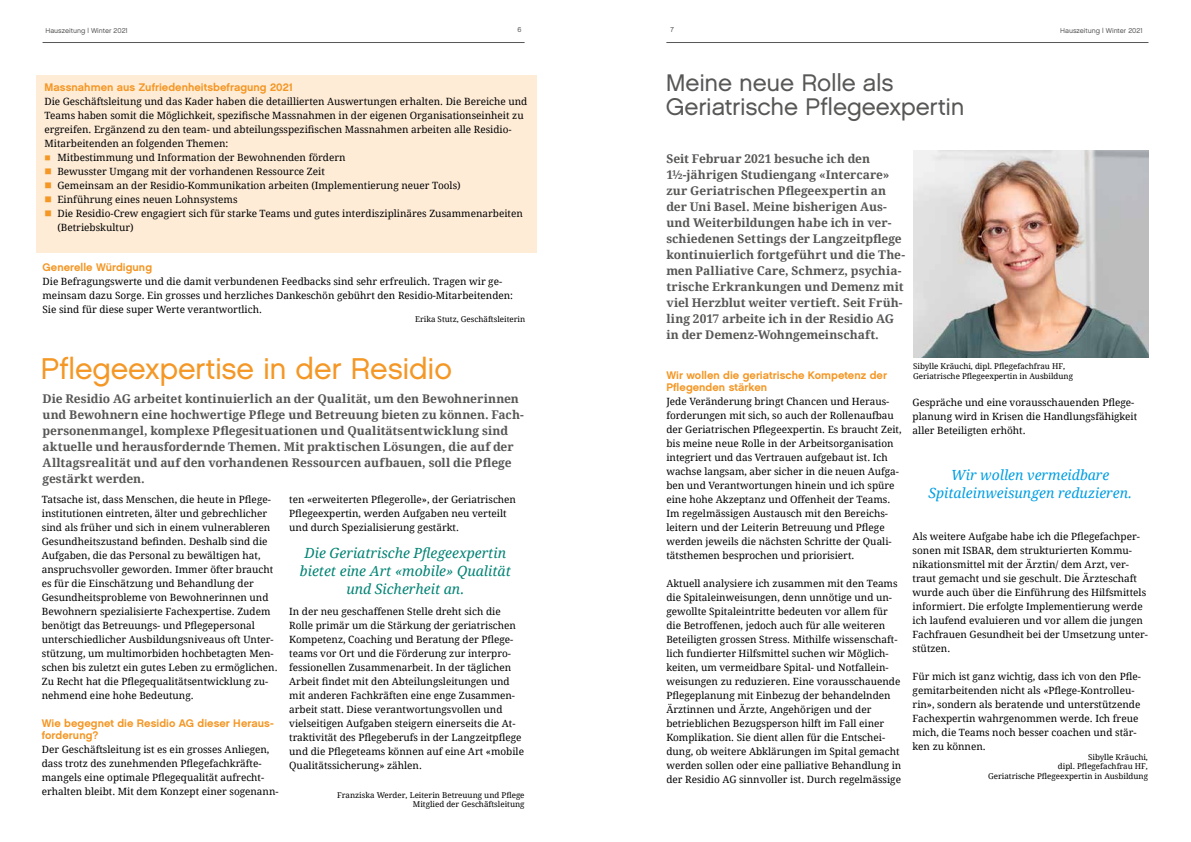
<style>
.page{position:relative;width:1191px;height:842px;background:#fff}
.page>*{position:absolute;margin:0;border:0;box-sizing:border-box;transform-origin:0 0}
.t1{font:30px "Chalet London Nineteen Sixty";letter-spacing:-.01em;color:#f49725}
.t2{font:24px/24px "Chalet London Nineteen Sixty";letter-spacing:-.01em;color:#575756}
.t3{font:italic 14px/18px "Droid Serif";color:#008374;text-align:center}
.t4{font:italic 14px/18px "Droid Serif";color:#009fe3;text-align:center}
.t5{font:700 12px/16px "Droid Serif";letter-spacing:-.005em;color:#575756}
.t6{font:11px/12px "Chalet New York Nineteen Sixty";color:#f49725}
.t7{font:10px/14px "Droid Serif";color:#000}
.t8{font:8px/9.6px "Droid Serif";color:#000;text-align:right}
.t9{font:7px "Chalet London Nineteen Sixty";color:#575756}
.s1{color:#f49725}
</style>
<div class="page">
<hr style="left:666px;top:42px;width:482px;height:1px;background:#575756">
<hr style="left:43px;top:42px;width:481px;height:1px;background:#575756">
<img style="left:913px;top:150px;width:235px;height:208px">
<div style="left:36px;top:76px;width:500px;height:177px;background:#feecd7"></div>
<p class="t9" style="left:45px;top:26px;width:84px">Hauszeitung | Winter 2021</p>
<p class="t9" style="left:517px;top:25px;width:5px">6</p>
<p class="t9" style="left:670px;top:25px;width:5px">7</p>
<p class="t9" style="left:1060px;top:26px;width:84px">Hauszeitung | Winter 2021</p>
<p class="t6" style="left:44px;top:81px;width:250px">Massnahmen aus Zufriedenheitsbefragung 2021</p>
<p class="t7" style="left:44px;top:94px;width:484px">Die Geschäftsleitung und das Kader haben die detaillierten Auswertungen erhalten. Die Bereiche und Teams haben somit die Möglichkeit, spezifische Massnahmen in der eigenen Organisationseinheit zu ergreifen. Ergänzend zu den team- und abteilungsspezifischen Massnahmen arbeiten alle Residio-Mitarbeitenden an folgenden Themen:</p>
<p class="t7" style="left:44px;top:150px;width:302px"><span class="s1">■</span> Mitbestimmung und Information der Bewohnenden fördern</p>
<p class="t7" style="left:44px;top:164px;width:282px"><span class="s1">■</span> Bewusster Umgang mit der vorhandenen Ressource Zeit</p>
<p class="t7" style="left:44px;top:178px;width:418px"><span class="s1">■</span> Gemeinsam an der Residio-Kommunikation arbeiten (Implementierung neuer Tools)</p>
<p class="t7" style="left:44px;top:192px;width:195px"><span class="s1">■</span> Einführung eines neuen Lohnsystems</p>
<p class="t7" style="left:57px;top:206px;width:467px;text-indent:-13px"><span class="s1">■</span> Die Residio-Crew engagiert sich für starke Teams und gutes interdisziplinäres Zusammenarbeiten (Betriebskultur)</p>
<p class="t6" style="left:43px;top:261px;width:111px">Generelle Würdigung</p>
<p class="t7" style="left:43px;top:274px;width:472px">Die Befragungswerte und die damit verbundenen Feedbacks sind sehr erfreulich. Tragen wir ge&shy;meinsam dazu Sorge. Ein grosses und herzliches Dankeschön gebührt den Residio-Mitarbeitenden:<br>Sie sind für diese super Werte verantwortlich.</p>
<p class="t8" style="left:415px;top:314px;width:112px">Erika Stutz, Geschäftsleiterin</p>
<h1 class="t1" style="left:40px;top:350px;width:413px">Pflegeexpertise in der Residio</h1>
<p class="t5" style="left:43px;top:390px;width:483px">Die Residio AG arbeitet kontinuierlich an der Qualität, um den Bewohnerinnen und Bewohnern eine hochwertige Pflege und Betreuung bieten zu können. Fach&shy;personenmangel, komplexe Pflegesituationen und Qualitätsentwicklung sind aktuelle und herausfordernde Themen. Mit praktischen Lösungen, die auf der Alltagsrealität und auf den vorhandenen Ressourcen aufbauen, soll die Pflege gestärkt werden.</p>
<p class="t7" style="left:42px;top:492px;width:237px">Tatsache ist, dass Menschen, die heute in Pflege&shy;institutionen eintreten, älter und gebrechlicher sind als früher und sich in einem vulnerableren Gesundheitszustand befinden. Deshalb sind die Aufgaben, die das Personal zu bewältigen hat, anspruchsvoller geworden. Immer öfter braucht es für die Einschätzung und Behandlung der Gesundheitsprobleme von Bewohnerinnen und Bewohnern spezialisierte Fachexpertise. Zudem benötigt das Betreuungs- und Pflegepersonal unterschiedlicher Ausbildungsniveaus oft Unter&shy;stützung, um multimorbiden hochbetagten Men&shy;schen bis zuletzt ein gutes Leben zu ermöglichen.<br>Zu Recht hat die Pflegequalitätsentwicklung zu&shy;nehmend eine hohe Bedeutung.</p>
<p class="t6" style="left:42px;top:717px;width:233px">Wie begegnet die Residio AG dieser Heraus&shy;forderung?</p>
<p class="t7" style="left:42px;top:742px;width:238px">Der Geschäftsleitung ist es ein grosses Anliegen, dass trotz des zunehmenden Pflegefachkräfte&shy;mangels eine optimale Pflegequalität aufrecht&shy;erhalten bleibt. Mit dem Konzept einer sogenann-</p>
<p class="t7" style="left:289px;top:492px;width:228px">ten «erweiterten Pflegerolle», der Geriatrischen<br>Pflegeexpertin, werden Aufgaben neu verteilt und durch Spezialisierung gestärkt.</p>
<h3 class="t3" style="left:300px;top:543px;width:212px">Die Geriatrische Pflegeexpertin bietet eine Art «mobile» Qualität und Sicherheit an.</h3>
<p class="t7" style="left:289px;top:604px;width:236px">In der neu geschaffenen Stelle dreht sich die Rolle primär um die Stärkung der geriatrischen Kompetenz, Coaching und Beratung der Pflege&shy;teams vor Ort und die Förderung zur interpro&shy;fessionellen Zusammenarbeit. In der täglichen Arbeit findet mit den Abteilungsleitungen und mit anderen Fachkräften eine enge Zusammen&shy;arbeit statt. Diese verantwortungsvollen und vielseitigen Aufgaben steigern einerseits die At&shy;traktivität des Pflegeberufs in der Langzeitpflege und die Pflegeteams können auf eine Art «mobile Qualitätssicherung» zählen.</p>
<p class="t8" style="left:337px;top:790px;width:189px">Franziska Werder, Leiterin Betreuung und Pflege<br>Mitglied der Geschäftsleitung</p>
<h2 class="t2" style="left:665px;top:70px;width:300px">Meine neue Rolle als<br>Geriatrische Pflegeexpertin</h2>
<p class="t5" style="left:666px;top:150px;width:240px">Seit Februar 2021 besuche ich den 1½-jährigen Studiengang «Intercare» zur Geriatrischen Pflegeexpertin an der Uni Basel. Meine bisherigen Aus&shy;und Weiterbildungen habe ich in ver&shy;schiedenen Settings der Langzeitpflege kontinuierlich fortgeführt und die The&shy;men Palliative Care, Schmerz, psychia&shy;trische Erkrankungen und Demenz mit viel Herzblut weiter vertieft. Seit Früh&shy;ling 2017 arbeite ich in der Residio AG in der Demenz-Wohngemeinschaft.</p>
<p class="t6" style="left:666px;top:369px;width:222px">Wir wollen die geriatrische Kompetenz der<br>Pflegenden stärken</p>
<p class="t7" style="left:666px;top:394px;width:237px">Jede Veränderung bringt Chancen und Heraus&shy;forderungen mit sich, so auch der Rollenaufbau der Geriatrischen Pflegeexpertin. Es braucht Zeit, bis meine neue Rolle in der Arbeitsorganisation integriert und das Vertrauen aufgebaut ist. Ich wachse langsam, aber sicher in die neuen Aufga&shy;ben und Verantwortungen hinein und ich spüre eine hohe Akzeptanz und Offenheit der Teams.<br>Im regelmässigen Austausch mit den Bereichs&shy;leitern und der Leiterin Betreuung und Pflege werden jeweils die nächsten Schritte der Quali&shy;tätsthemen besprochen und priorisiert.</p>
<p class="t7" style="left:666px;top:576px;width:236px">Aktuell analysiere ich zusammen mit den Teams die Spitaleinweisungen, denn unnötige und un&shy;gewollte Spitaleintritte bedeuten vor allem für die Betroffenen, jedoch auch für alle weiteren Beteiligten grossen Stress. Mithilfe wissenschaft&shy;lich fundierter Hilfsmittel suchen wir Möglich&shy;keiten, um vermeidbare Spital- und Notfallein&shy;weisungen zu reduzieren. Eine vorausschauende Pflegeplanung mit Einbezug der behandelnden Ärztinnen und Ärzte, Angehörigen und der betrieblichen Bezugsperson hilft im Fall einer Komplikation. Sie dient allen für die Entschei&shy;dung, ob weitere Abklärungen im Spital gemacht werden sollen oder eine palliative Behandlung in der Residio AG sinnvoller ist. Durch regelmässige</p>
<p class="t8" style="left:913px;top:361px;width:161px;text-align:left">Sibylle Kräuchi, dipl. Pflegefachfrau HF,<br>Geriatrische Pflegeexpertin in Ausbildung</p>
<p class="t7" style="left:912px;top:395px;width:226px">Gespräche und eine vorausschauenden Pflege&shy;planung wird in Krisen die Handlungsfähigkeit aller Beteiligten erhöht.</p>
<h3 class="t4" style="left:928px;top:466px;width:205px">Wir wollen vermeidbare<br>Spitaleinweisungen reduzieren.</h3>
<p class="t7" style="left:912px;top:529px;width:237px">Als weitere Aufgabe habe ich die Pflegefachper&shy;sonen mit ISBAR, dem strukturierten Kommu&shy;nikationsmittel mit der Ärztin/ dem Arzt, ver&shy;traut gemacht und sie geschult. Die Ärzteschaft wurde auch über die Einführung des Hilfsmittels informiert. Die erfolgte Implementierung werde ich laufend evaluieren und vor allem die jungen Fachfrauen Gesundheit bei der Umsetzung unter&shy;stützen.</p>
<p class="t7" style="left:912px;top:669px;width:230px">Für mich ist ganz wichtig, dass ich von den Pfle&shy;gemitarbeitenden nicht als «Pflege-Kontrolleu&shy;rin», sondern als beratende und unterstützende Fachexpertin wahrgenommen werde. Ich freue mich, die Teams noch besser coachen und stär&shy;ken zu können.</p>
<p class="t8" style="left:988px;top:752px;width:161px">Sibylle Kräuchi,<br>dipl. Pflegefachfrau HF,<br>Geriatrische Pflegeexpertin in Ausbildung</p>
</div>
